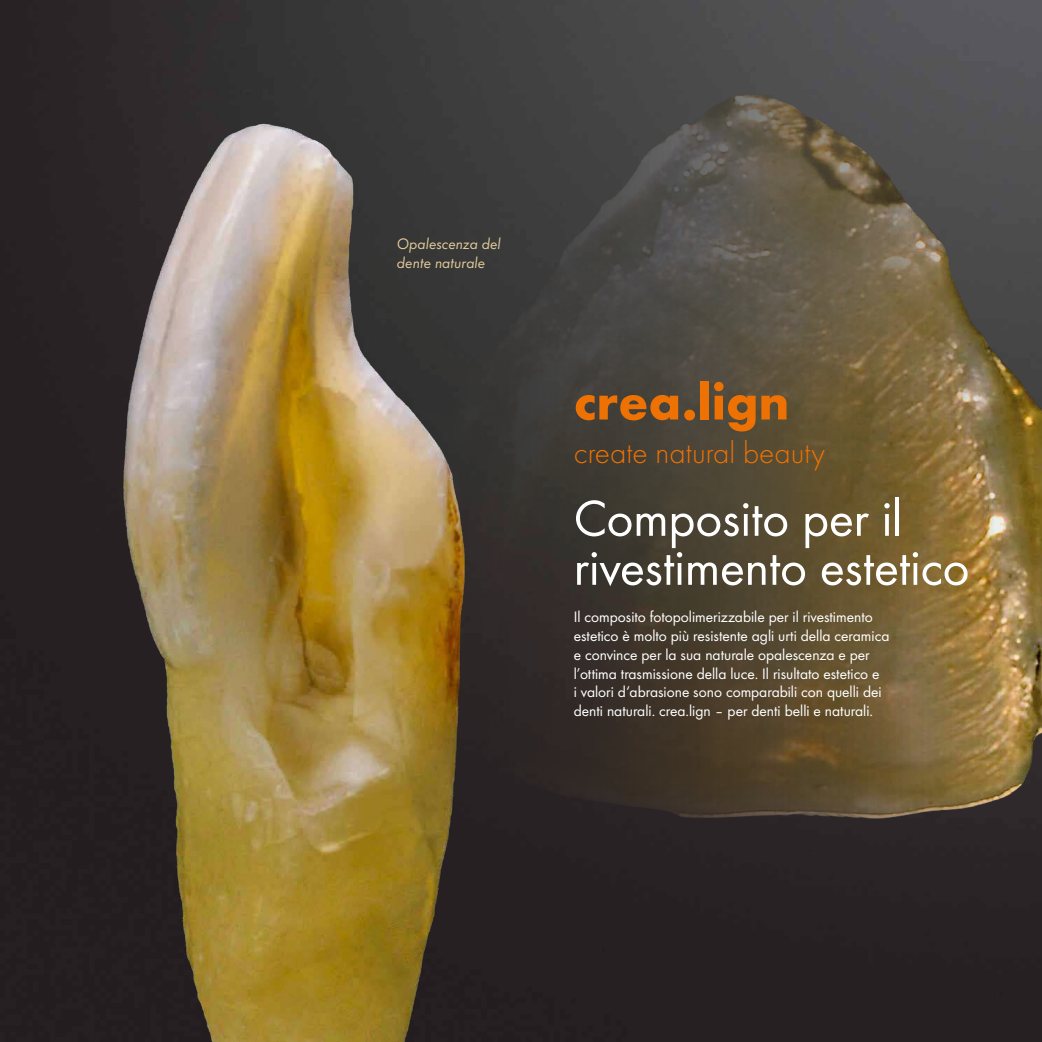
<style>
.page{position:relative;width:1042px;height:1042px;background:#fff}
.page>*{position:absolute;margin:0;border:0;box-sizing:border-box;transform-origin:0 0}
.t1{font:52.5px/49px "Futura Boo";color:#fff}
.t2{font:700 52.5px "Futura";color:#ee7203}
.t3{font:300 31.5px "Futura";color:#ee7203}
.t4{font:15.75px/18.9px "Futura Boo";color:#fff}
.t5{font:15.75px/18.9px "Futura Boo Obl";color:#e1ca9a}
</style>
<div class="page">
<img style="left:0;top:0;width:1042px;height:1042px">
<img style="left:299px;top:68px;width:743px;height:783px">
<img style="left:99px;top:80px;width:392px;height:962px">
<p class="t5" style="left:397px;top:236px;width:105px">Opalescenza del dente naturale</p>
<h1 class="t2" style="left:574px;top:380px;width:217px">crea.lign</h1>
<h2 class="t3" style="left:574px;top:440px;width:253px">create natural beauty</h2>
<h1 class="t1" style="left:574px;top:498px;width:397px">Composito per il rivestimento estetico</h1>
<p class="t4" style="left:574px;top:608px;width:317px">Il composito fotopolimerizzabile per il rivestimento estetico è molto più resistente agli urti della ceramica e convince per la sua naturale opalescenza e per l’ottima trasmissione della luce. Il risultato estetico e<br>i valori d‘abrasione sono comparabili con quelli dei denti naturali. crea.lign – per denti belli e naturali.</p>
</div>
